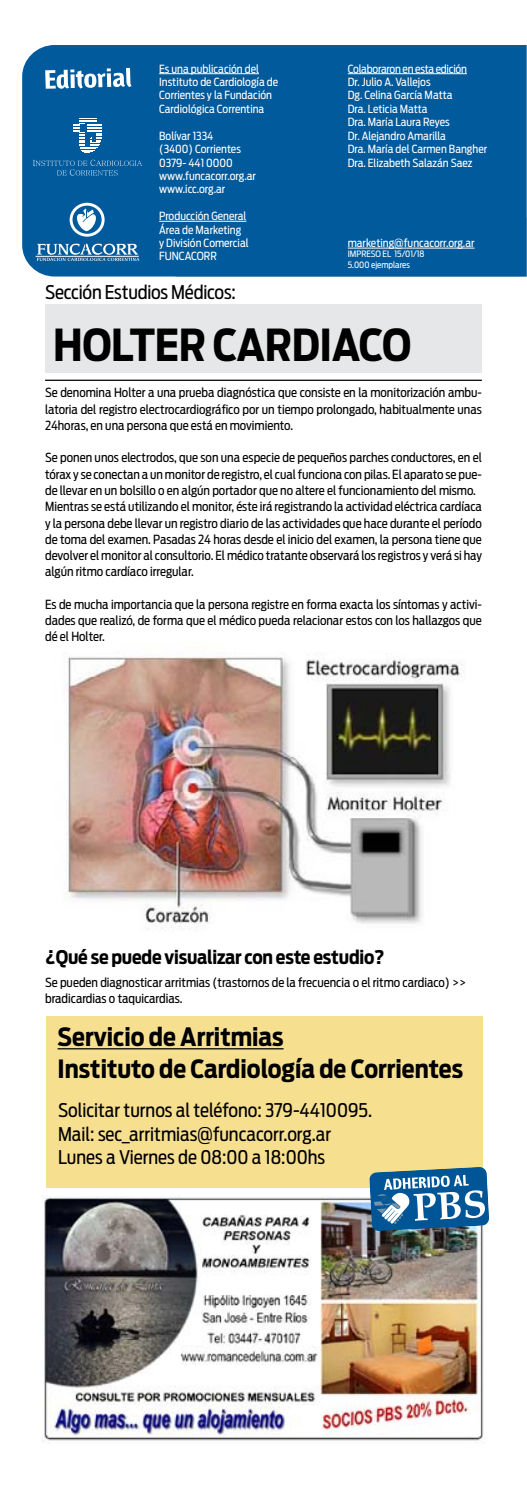
<style>
.page{position:relative;width:527px;height:1489px;background:#fff}
.page>*{position:absolute;margin:0;border:0;box-sizing:border-box;transform-origin:0 0}
.t1{font:700 43.75px "Antenna Cond";letter-spacing:-.01em;color:#000}
.t2{font:700 25px/31.2px "Antenna Cond";color:#000}
.t3{font:18.75px/23.8px "Antenna Cond";color:#000}
.t4{font:700 18.75px "Antenna Cond";letter-spacing:-.01em;color:#000}
.t5{font:12.5px/16.2px "Antenna Cond";color:#000;text-align:justify}
.t6{font:11.12px/13.4px "Antenna Cond";color:#fff}
.t7{font:8.75px/10.4px "Antenna Cond";color:#fff}
</style>
<div class="page">
<hr style="left:45px;top:379px;width:436px;height:2px;background:#000">
<div style="left:45px;top:304px;width:436px;height:69px;background:#e6e7e8"></div>
<img style="left:41px;top:1195px;width:444px;height:246px">
<div style="left:22px;top:45px;width:504px;height:231px;background:#005a9c"></div>
<svg style="left:45px;top:68px;width:86px;height:21px"></svg>
<hr style="left:36px;top:256px;width:103px;height:1px;background:#fff">
<svg style="left:37px;top:244px;width:102px;height:17px;background:#5c95bf"></svg>
<svg style="left:70px;top:203px;width:34px;height:34px"></svg>
<svg style="left:33px;top:160px;width:109px;height:15px;background:#1869a5"></svg>
<svg style="left:73px;top:118px;width:29px;height:35px"></svg>
<hr style="left:159px;top:73px;width:100px;height:1px;background:#fff">
<hr style="left:159px;top:221px;width:87px;height:1px;background:#fff">
<hr style="left:347px;top:73px;width:119px;height:1px;background:#fff">
<hr style="left:347px;top:248px;width:127px;height:1px;background:#fff">
<div style="left:46px;top:1016px;width:436px;height:171px;background:#f6df8f"></div>
<hr style="left:57px;top:1048px;width:226px;height:1px;background:#000">
<img style="left:65px;top:652px;width:399px;height:277px">
<svg style="left:369px;top:1166px;width:120px;height:65px"></svg>
<p class="t6" style="left:159px;top:62px;width:120px">Es una publicación del<br>Instituto de Cardiología de<br>Corrientes y la Fundación<br>Cardiológica Correntina</p>
<p class="t6" style="left:159px;top:129px;width:98px">Bolívar 1334<br>(3400) Corrientes<br>0379- 441 0000 www.funcacorr.org.ar www.icc.org.ar</p>
<p class="t6" style="left:159px;top:209px;width:91px">Producción General<br>Área de Marketing y División Comercial<br>FUNCACORR</p>
<h3 class="t3" style="left:45px;top:280px;width:192px">Sección Estudios Médicos:</h3>
<p class="t6" style="left:347px;top:62px;width:141px">Colaboraron en esta edición<br>Dr. Julio A. Vallejos<br>Dg. Celina García Matta<br>Dra. Leticia Matta<br>Dra. María Laura Reyes<br>Dr. Alejandro Amarilla<br>Dra. María del Carmen Bangher<br>Dra. Elizabeth Salazán Saez</p>
<p class="t6" style="left:347px;top:236px;width:128px">marketing@funcacorr.org.ar</p>
<p class="t7" style="left:347px;top:249px;width:78px">IMPRESO EL 15/01/18<br>5.000 ejemplares</p>
<h1 class="t1" style="left:53px;top:319px;width:359px">HOLTER CARDIACO</h1>
<p class="t5" style="left:45px;top:385px;width:438px">Se denomina Holter a una prueba diagnóstica que consiste en la monitorización ambu&shy;latoria del registro electrocardiográfico por un tiempo prolongado, habitualmente unas 24horas, en una persona que está en movimiento.</p>
<p class="t5" style="left:45px;top:450px;width:438px;text-align:left">Se ponen unos electrodos, que son una especie de pequeños parches conductores, en el tórax y se conectan a un monitor de registro, el cual funciona con pilas. El aparato se pue&shy;de llevar en un bolsillo o en algún portador que no altere el funcionamiento del mismo.<br>Mientras se está utilizando el monitor, éste irá registrando la actividad eléctrica cardíaca y la persona debe llevar un registro diario de las actividades que hace durante el período de toma del examen. Pasadas 24 horas desde el inicio del examen, la persona tiene que devolver el monitor al consultorio. El médico tratante observará los registros y verá si hay algún ritmo cardíaco irregular.</p>
<p class="t5" style="left:45px;top:596px;width:438px">Es de mucha importancia que la persona registre en forma exacta los síntomas y activi&shy;dades que realizó, de forma que el médico pueda relacionar estos con los hallazgos que dé el Holter.</p>
<h3 class="t4" style="left:45px;top:946px;width:341px">¿Qué se puede visualizar con este estudio?</h3>
<p class="t5" style="left:45px;top:974px;width:422px">Se pueden diagnosticar arritmias (trastornos de la frecuencia o el ritmo cardiaco) &gt;&gt; bradicardias o taquicardias.</p>
<h2 class="t2" style="left:57px;top:1021px;width:406px">Servicio de Arritmias<br>Instituto de Cardiología de Corrientes</h2>
<h3 class="t3" style="left:58px;top:1098px;width:315px">Solicitar turnos al teléfono: 379-4410095.<br>Mail: sec_arritmias@funcacorr.org.ar<br>Lunes a Viernes de 08:00 a 18:00hs</h3>
</div>
